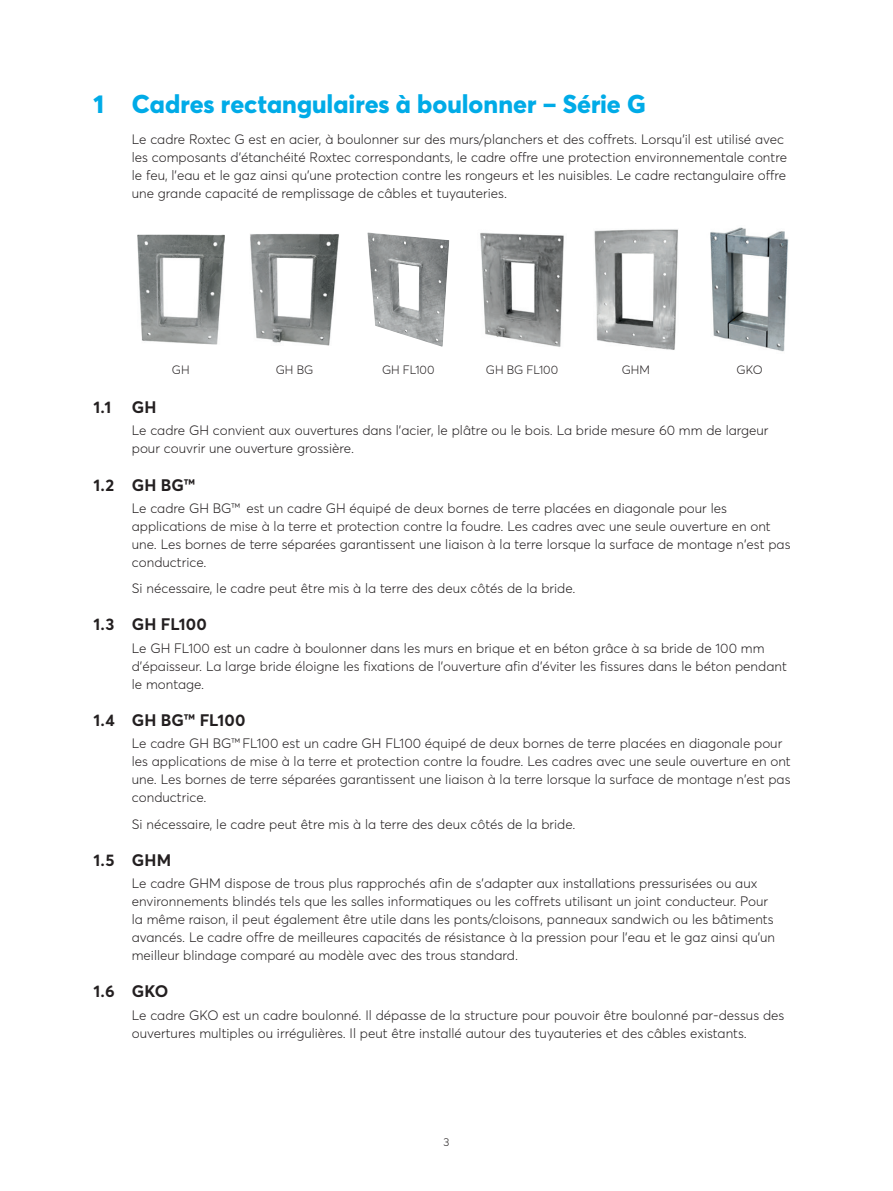
<style>
.page{position:relative;width:893px;height:1191px;background:#fff}
.page>*{position:absolute;margin:0;border:0;box-sizing:border-box;transform-origin:0 0}
.t1{font:800 25.5px "Averta";color:#00abe7}
.t2{font:700 16.5px "Averta";letter-spacing:.01em;color:#231f20}
.t3{font:300 13.5px/18px "Averta";color:#231f20}
.t4{font:300 12px "Averta";letter-spacing:-.005em;color:#231f20}
.t5{font:300 11.25px "Averta";color:#231f20}
</style>
<div class="page">
<img style="left:137px;top:235px;width:87px;height:109px">
<img style="left:250px;top:234px;width:89px;height:111px">
<img style="left:480px;top:232px;width:84px;height:115px">
<img style="left:367px;top:232px;width:82px;height:115px">
<img style="left:710px;top:227px;width:79px;height:125px">
<img style="left:594px;top:229px;width:84px;height:121px">
<h1 class="t1" style="left:94px;top:88px;width:554px">1 Cadres rectangulaires à boulonner – Série G</h1>
<p class="t3" style="left:132px;top:130px;width:657px">Le cadre Roxtec G est en acier, à boulonner sur des murs/planchers et des coffrets. Lorsqu'il est utilisé avec les composants d'étanchéité Roxtec correspondants, le cadre offre une protection environnementale contre le feu, l'eau et le gaz ainsi qu'une protection contre les rongeurs et les nuisibles. Le cadre rectangulaire offre une grande capacité de remplissage de câbles et tuyauteries.</p>
<p class="t4" style="left:172px;top:362px;width:19px">GH</p>
<p class="t4" style="left:276px;top:362px;width:39px">GH BG</p>
<p class="t4" style="left:382px;top:362px;width:54px">GH FL100</p>
<p class="t4" style="left:486px;top:362px;width:74px">GH BG FL100</p>
<p class="t4" style="left:622px;top:362px;width:30px">GHM</p>
<p class="t4" style="left:737px;top:362px;width:28px">GKO</p>
<p class="t2" style="left:94px;top:397px;width:64px">1.1 GH</p>
<p class="t3" style="left:132px;top:421px;width:638px">Le cadre GH convient aux ouvertures dans l'acier, le plâtre ou le bois. La bride mesure 60 mm de largeur pour couvrir une ouverture grossière.</p>
<p class="t2" style="left:94px;top:474px;width:103px">1.2 GH BG™</p>
<p class="t3" style="left:132px;top:499px;width:660px">Le cadre GH BG™ est un cadre GH équipé de deux bornes de terre placées en diagonale pour les applications de mise à la terre et protection contre la foudre. Les cadres avec une seule ouverture en ont une. Les bornes de terre séparées garantissent une liaison à la terre lorsque la surface de montage n'est pas conductrice.</p>
<p class="t3" style="left:132px;top:579px;width:445px">Si nécessaire, le cadre peut être mis à la terre des deux côtés de la bride.</p>
<p class="t2" style="left:94px;top:614px;width:115px">1.3 GH FL100</p>
<p class="t3" style="left:132px;top:639px;width:657px">Le GH FL100 est un cadre à boulonner dans les murs en brique et en béton grâce à sa bride de 100 mm d'épaisseur. La large bride éloigne les fixations de l'ouverture afin d'éviter les fissures dans le béton pendant le montage.</p>
<p class="t2" style="left:94px;top:709px;width:154px">1.4 GH BG™ FL100</p>
<p class="t3" style="left:132px;top:734px;width:661px">Le cadre GH BG™ FL100 est un cadre GH FL100 équipé de deux bornes de terre placées en diagonale pour les applications de mise à la terre et protection contre la foudre. Les cadres avec une seule ouverture en ont une. Les bornes de terre séparées garantissent une liaison à la terre lorsque la surface de montage n'est pas conductrice.</p>
<p class="t3" style="left:132px;top:815px;width:445px">Si nécessaire, le cadre peut être mis à la terre des deux côtés de la bride.</p>
<p class="t2" style="left:94px;top:849px;width:79px">1.5 GHM</p>
<p class="t3" style="left:132px;top:874px;width:645px">Le cadre GHM dispose de trous plus rapprochés afin de s'adapter aux installations pressurisées ou aux environnements blindés tels que les salles informatiques ou les coffrets utilisant un joint conducteur. Pour la même raison, il peut également être utile dans les ponts/cloisons, panneaux sandwich ou les bâtiments avancés. Le cadre offre de meilleures capacités de résistance à la pression pour l'eau et le gaz ainsi qu'un meilleur blindage comparé au modèle avec des trous standard.</p>
<p class="t2" style="left:94px;top:981px;width:76px">1.6 GKO</p>
<p class="t3" style="left:132px;top:1005px;width:654px">Le cadre GKO est un cadre boulonné. Il dépasse de la structure pour pouvoir être boulonné par-dessus des ouvertures multiples ou irrégulières. Il peut être installé autour des tuyauteries et des câbles existants.</p>
<p class="t5" style="left:444px;top:1134px;width:7px">3</p>
</div>
